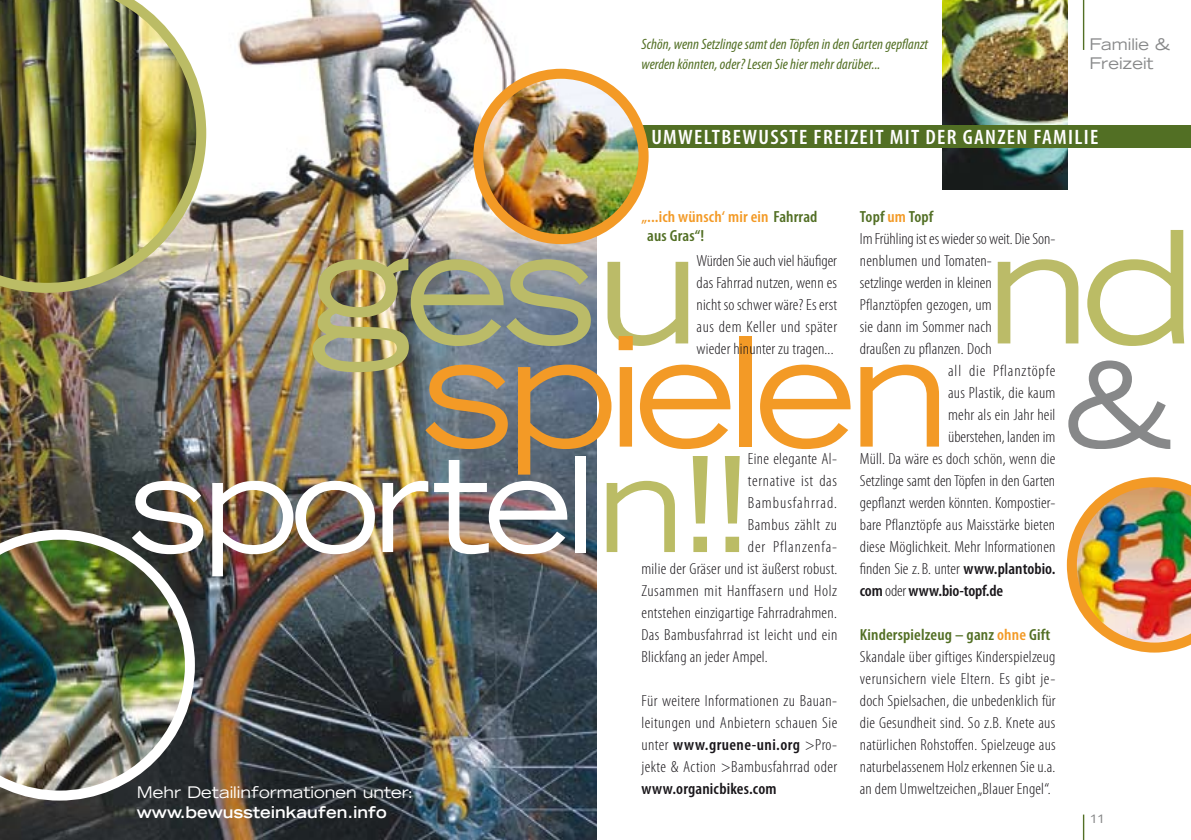
<style>
.page{position:relative;width:1191px;height:840px;background:#fff}
.page>*{position:absolute;margin:0;border:0;box-sizing:border-box;transform-origin:0 0}
.t1{font:expanded 156px "Trade Gothic LH";letter-spacing:-.05em;color:#bbbb68}
.t2{font:expanded 152px "Trade Gothic LH";letter-spacing:-.05em;color:#f39a26}
.t3{font:expanded 132px "Trade Gothic LH";letter-spacing:-.05em;color:#fff}
.t4{font:expanded 116px "Trade Gothic LH";color:#878889}
.t5{font:600 condensed 20.8px "Myriad Pro";letter-spacing:.06em;color:#fff;scale:1.05 1}
.t6{font:300 condensed 16.2px/22px "Myriad Pro";letter-spacing:.015em;color:#1a171b;text-align:justify;scale:1.05 1}
.t7{font:600 condensed 16.2px/19px "Myriad Pro";letter-spacing:.01em;color:#f39a26;scale:1.05 1}
.t8{font:300 condensed 16.2px "Myriad Pro";letter-spacing:-.005em;color:#1a171b;scale:1.05 1}
.t9{font:300 condensed 16.2px "Myriad Pro";letter-spacing:.035em;color:#1a171b;scale:1.05 1}
.t10{font:600 condensed 16.2px "Myriad Pro";letter-spacing:-.01em;color:#1a171b;scale:1.05 1}
.t11{font:600 condensed 16.2px "Myriad Pro";letter-spacing:.01em;color:#1a171b;scale:1.05 1}
.t12{font:300 condensed 16.2px "Myriad Pro";letter-spacing:.05em;color:#1a171b;scale:1.05 1}
.t13{font:300 condensed 16.2px "Myriad Pro";letter-spacing:.04em;color:#1a171b;scale:1.05 1}
.t14{font:300 condensed 16.2px "Myriad Pro";letter-spacing:.06em;color:#1a171b;scale:1.05 1}
.t15{font:300 condensed 16.2px "Myriad Pro";letter-spacing:.055em;color:#1a171b;scale:1.05 1}
.t16{font:600 condensed 16.2px "Myriad Pro";letter-spacing:.01em;color:#526f24;scale:1.05 1}
.t17{font:expanded 16px "Trade Gothic LH";color:#fff}
.t18{font:700 expanded 16px "Trade Gothic LH";color:#fff}
.t19{font:expanded 16px/19.2px "Trade Gothic LH";color:#878889}
.t20{font:italic condensed 15px/20px "Myriad Pro";letter-spacing:.005em;color:#526f24}
.t21{font:12px "Univers Extended BQ";color:#878889}
.s1{color:#f39a26}
.s2{font-weight:600}
.s3{font-weight:300}
.s4{font-weight:600;color:#526f24}
.s5{font-weight:600;color:#f39a26}
.s6{color:#526f24}
.s7{color:#bbbc65}
</style>
<div class="page">
<img style="left:1px;top:1px;width:595px;height:838px">
<img style="left:942px;top:1px;width:125px;height:188px">
<hr style="left:1083px;top:1px;width:1px;height:49px;background:#526f24">
<div style="left:641px;top:125px;width:550px;height:23px;background:#526f24"></div>
<img style="left:1067px;top:477px;width:124px;height:175px">
<img style="left:1px;top:529px;width:194px;height:271px">
<img style="left:1px;top:1px;width:205px;height:292px">
<img style="left:478px;top:74px;width:165px;height:165px;border-radius:50%">
<div style="left:473px;top:69px;width:175px;height:175px;border:10px solid #f39a26;border-radius:50%"></div>
<svg style="left:1083px;top:814px;width:1px;height:25px"></svg>
<p class="t20" style="left:641px;top:34px;width:288px">Schön, wenn Setzlinge samt den Töpfen in den Garten gepflanzt werden könnten, oder? Lesen Sie hier mehr darüber...</p>
<p class="t19" style="left:1089px;top:34px;width:82px">Familie &amp;<br>Freizeit</p>
<p class="t5" style="left:651px;top:124px;width:427px">UMWELTBEWUSSTE FREIZEIT MIT DER GANZEN FAMILIE</p>
<p class="t16" style="left:860px;top:206px;width:71px">Topf <span class="s1">um</span> Topf</p>
<p class="t8" style="left:860px;top:229px;width:188px">Im Frühling ist es wieder so weit. Die Son-</p>
<p class="t6" style="left:860px;top:249px;width:127px">nenblumen und Tomaten-</p>
<p class="t6" style="left:860px;top:271px;width:127px">setzlinge werden in kleinen</p>
<p class="t6" style="left:860px;top:293px;width:127px">Pflanztöpfen gezogen, um</p>
<p class="t6" style="left:860px;top:315px;width:127px">sie dann im Sommer nach</p>
<p class="t6" style="left:860px;top:337px;width:127px">draußen zu pflanzen. Doch</p>
<p class="t12" style="left:948px;top:361px;width:104px">all die Pflanztöpfe</p>
<p class="t6" style="left:948px;top:381px;width:104px">aus Plastik, die kaum</p>
<p class="t6" style="left:948px;top:403px;width:104px">mehr als ein Jahr heil</p>
<p class="t6" style="left:948px;top:425px;width:104px">überstehen, landen im</p>
<p class="t6" style="left:860px;top:447px;width:188px">Müll. Da wäre es doch schön, wenn die</p>
<p class="t6" style="left:860px;top:469px;width:188px">Setzlinge samt den Töpfen in den Garten</p>
<p class="t6" style="left:860px;top:491px;width:188px">gepflanzt werden könnten. Kompostier-</p>
<p class="t6" style="left:860px;top:513px;width:188px">bare Pflanztöpfe aus Maisstärke bieten</p>
<p class="t6" style="left:860px;top:535px;width:188px">diese Möglichkeit. Mehr Informationen</p>
<p class="t6" style="left:860px;top:557px;width:188px">finden Sie z.B. unter <span class="s2">www.plantobio.</span></p>
<p class="t10" style="left:860px;top:580px;width:138px">com <span class="s3">oder</span> www.bio-topf.de</p>
<p class="t6" style="left:860px;top:623px;width:188px;text-align:left"><span class="s4">Kinderspielzeug – ganz</span> <span class="s5">ohne</span> <span class="s4">Gift </span>Skandale über giftiges Kinderspielzeug verunsichern viele Eltern. Es gibt je&shy;doch Spielsachen, die unbedenklich für die Gesundheit sind. So z.B. Knete aus natürlichen Rohstoffen. Spielzeuge aus naturbelassenem Holz erkennen Sie u.a.</p>
<p class="t7" style="left:647px;top:206px;width:164px;text-indent:-6px">„...ich wünsch‘ mir ein <span class="s6">Fahrrad aus Gras“!</span></p>
<p class="t6" style="left:696px;top:249px;width:135px">Würden Sie auch viel häufiger das Fahrrad nutzen, wenn es nicht so schwer wäre? Es erst aus dem Keller und später wieder hinunter zu tragen...</p>
<h1 class="t1" style="left:986px;top:185px;width:210px">n<span class="s7">d</span></h1>
<h1 class="t1" style="left:309px;top:185px;width:392px">gesu</h1>
<h2 class="t2" style="left:421px;top:292px;width:530px">spielen</h2>
<h3 class="t4" style="left:1064px;top:329px;width:111px">&amp;</h3>
<p class="t6" style="left:748px;top:447px;width:87px">Eine elegante Al-</p>
<p class="t13" style="left:748px;top:471px;width:86px">ternative ist das</p>
<p class="t14" style="left:748px;top:493px;width:86px">Bambusfahrrad.</p>
<p class="t6" style="left:748px;top:513px;width:86px">Bambus zählt zu</p>
<p class="t15" style="left:748px;top:537px;width:87px">der Pflanzenfa-</p>
<p class="t6" style="left:641px;top:557px;width:188px">milie der Gräser und ist äußerst robust.</p>
<p class="t9" style="left:641px;top:581px;width:188px">Zusammen mit Hanffasern und Holz</p>
<p class="t6" style="left:641px;top:601px;width:188px">entstehen einzigartige Fahrradrahmen.</p>
<p class="t6" style="left:641px;top:623px;width:188px">Das Bambusfahrrad ist leicht und ein</p>
<p class="t6" style="left:641px;top:645px;width:122px">Blickfang an jeder Ampel.</p>
<p class="t6" style="left:641px;top:689px;width:188px">Für weitere Informationen zu Bauan&shy;leitungen und Anbietern schauen Sie unter <span class="s2">www.gruene-uni.org</span> &gt;Pro&shy;jekte &amp; Action &gt;Bambusfahrrad oder</p>
<p class="t11" style="left:641px;top:778px;width:130px">www.organicbikes.com</p>
<h3 class="t3" style="left:128px;top:417px;width:627px">sportel<span class="s7">n!!</span></h3>
<p class="t17" style="left:137px;top:782px;width:278px">Mehr Detailinformationen unter:</p>
<p class="t6" style="left:860px;top:777px;width:183px">an dem Umweltzeichen „Blauer Engel“.</p>
<p class="t18" style="left:137px;top:802px;width:252px">www.bewussteinkaufen.info</p>
<p class="t21" style="left:1089px;top:812px;width:18px">11</p>
</div>
